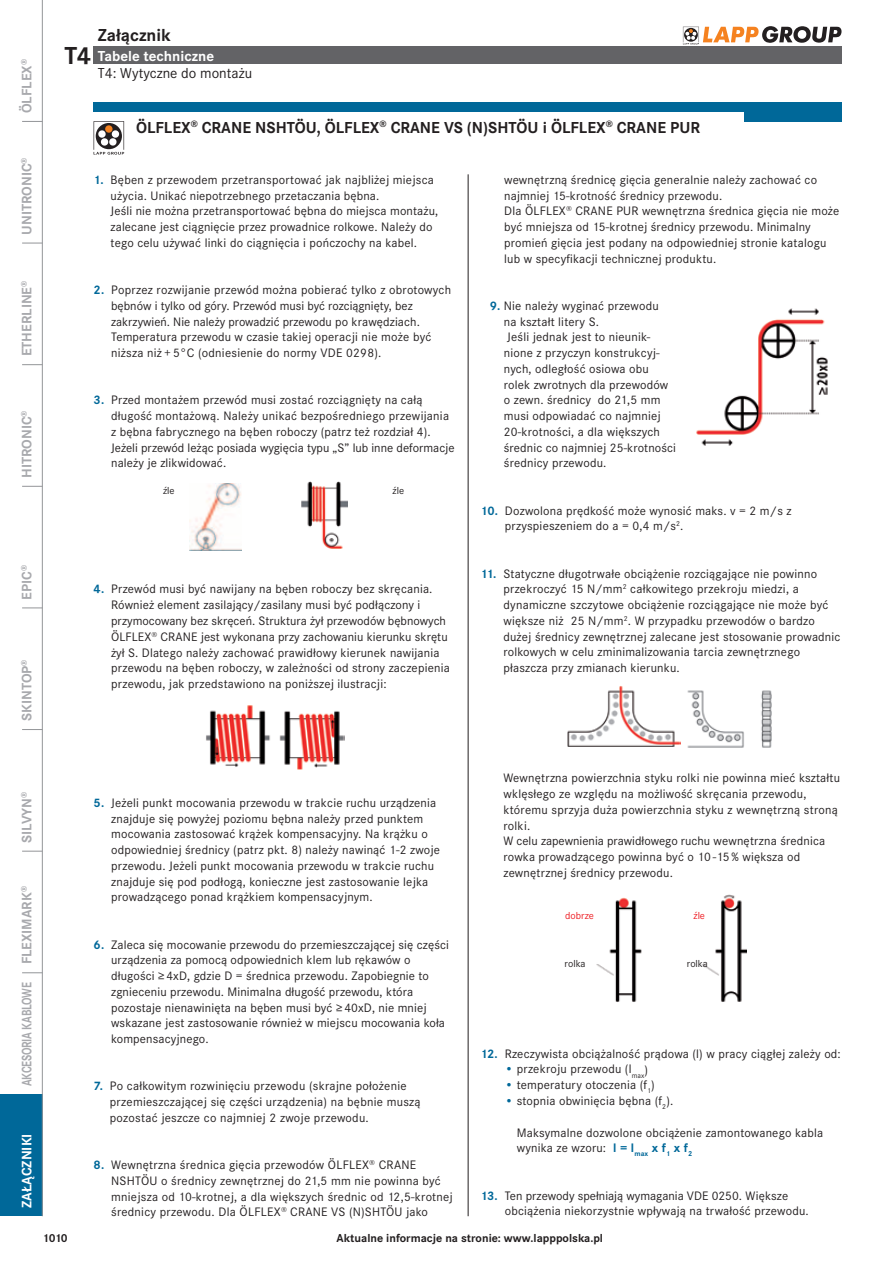
<style>
.page{position:relative;width:893px;height:1263px;background:#fff}
.page>*{position:absolute;margin:0;border:0;box-sizing:border-box;transform-origin:0 0}
.t1{font:700 25.5px "Corporate STOT";color:#231f20}
.t2{font:700 18px "Corporate STOT";color:#231f20}
.t3{font:700 16.5px "Corporate STOT";color:#231f20}
.t4{font:15px "Corporate STOT";color:#231f20}
.t5{font:700 15px "Corporate STOT";color:#fff}
.t6{font:700 14.25px "Corporate STOT";color:#a8a9ad}
.t7{font:700 14.25px "Corporate STOT";letter-spacing:-.02em;color:#a8a9ad;scale:.78 1}
.t8{font:700 14.25px "Corporate STOT";color:#fff}
.t9{font:12.75px/15.8px "Corporate STOT";letter-spacing:.015em;color:#231f20}
.t10{font:700 12px "Corporate STOT";color:#231f20}
.t11{font:10.5px "Corporate STOT";color:#231f20}
.t12{font:10.5px "Corporate STOT";color:#ee1d23}
.s1{font-weight:700;color:#006899}
.s2{color:#006899}
</style>
<div class="page">
<div style="left:94px;top:47px;width:748px;height:17px;background:#636366"></div>
<div style="left:0;top:1094px;width:43px;height:122px;background:#006899"></div>
<hr style="left:42px;top:0;width:1px;height:1216px;background:#939598">
<svg style="left:22px;top:364px;width:20px;height:1px"></svg>
<svg style="left:22px;top:243px;width:21px;height:1px"></svg>
<svg style="left:22px;top:121px;width:20px;height:1px"></svg>
<svg style="left:22px;top:486px;width:20px;height:1px"></svg>
<svg style="left:22px;top:608px;width:21px;height:1px"></svg>
<svg style="left:22px;top:729px;width:20px;height:1px"></svg>
<svg style="left:22px;top:851px;width:21px;height:1px"></svg>
<svg style="left:22px;top:972px;width:20px;height:1px"></svg>
<svg style="left:683px;top:26px;width:158px;height:19px"></svg>
<hr style="left:468px;top:174px;width:1px;height:1042px;background:#231f20">
<div style="left:94px;top:102px;width:748px;height:19px;background:#006899"></div>
<div style="left:89px;top:113px;width:655px;height:17px;background:#fff"></div>
<svg style="left:94px;top:121px;width:30px;height:34px"></svg>
<img style="left:189px;top:483px;width:53px;height:67px">
<img style="left:301px;top:482px;width:46px;height:67px">
<img style="left:206px;top:705px;width:138px;height:64px">
<img style="left:696px;top:308px;width:132px;height:138px">
<img style="left:567px;top:686px;width:113px;height:61px">
<img style="left:687px;top:690px;width:85px;height:58px">
<img style="left:596px;top:894px;width:150px;height:108px">
<p class="t6" style="left:19px;top:113px;width:55px;rotate:-90deg">ÖLFLEX<sup>®</sup></p>
<p class="t6" style="left:19px;top:235px;width:79px;rotate:-90deg">UNITRONIC<sup>®</sup></p>
<p class="t6" style="left:19px;top:356px;width:77px;rotate:-90deg">ETHERLINE<sup>®</sup></p>
<p class="t6" style="left:19px;top:478px;width:69px;rotate:-90deg">HITRONIC<sup>®</sup></p>
<p class="t6" style="left:19px;top:600px;width:36px;rotate:-90deg">EPIC<sup>®</sup></p>
<p class="t6" style="left:19px;top:721px;width:63px;rotate:-90deg">SKINTOP<sup>®</sup></p>
<h2 class="t2" style="left:98px;top:25px;width:75px">Załącznik</h2>
<p class="t5" style="left:98px;top:47px;width:118px">Tabele techniczne</p>
<h1 class="t1" style="left:65px;top:41px;width:28px">T4</h1>
<p class="t4" style="left:98px;top:64px;width:156px">T4: Wytyczne do montażu</p>
<p class="t3" style="left:136px;top:118px;width:566px">ÖLFLEX<sup>®</sup> CRANE NSHTÖU, ÖLFLEX<sup>®</sup> CRANE VS (N)SHTÖU i ÖLFLEX<sup>®</sup> CRANE PUR</p>
<p class="t9" style="left:504px;top:172px;width:337px">wewnętrzną średnicę gięcia generalnie należy zachować co najmniej 15-krotność średnicy przewodu.<br>Dla ÖLFLEX<sup>®</sup> CRANE PUR wewnętrzna średnica gięcia nie może być mniejsza od 15-krotnej średnicy przewodu. Minimalny promień gięcia jest podany na odpowiedniej stronie katalogu lub w specyfikacji technicznej produktu.</p>
<p class="t9" style="left:504px;top:298px;width:174px;text-indent:-14px"><span class="s1">9.</span> Nie należy wyginać przewodu<br>na kształt litery S.<br>Jeśli jednak jest to nieunik&shy;nione z przyczyn konstrukcyj&shy;nych, odległość osiowa obu rolek zwrotnych dla przewodów o zewn. średnicy do 21,5 mm musi odpowiadać co najmniej<br>20-krotności, a dla większych średnic co najmniej 25-krotności średnicy przewodu.</p>
<p class="t9" style="left:505px;top:503px;width:288px;text-indent:-24px"><span class="s1">10.</span> Dozwolona prędkość może wynosić maks. v = 2 m/s z przyspieszeniem do a = 0,4 m/s<sup>2</sup>.</p>
<p class="t9" style="left:503px;top:566px;width:339px;text-indent:-23px"><span class="s1">11.</span> Statyczne długotrwałe obciążenie rozciągające nie powinno przekroczyć 15 N/mm<sup>2</sup> całkowitego przekroju miedzi, a dynamiczne szczytowe obciążenie rozciągające nie może być większe niż 25 N/mm<sup>2</sup>. W przypadku przewodów o bardzo dużej średnicy zewnętrznej zalecane jest stosowanie prowadnic rolkowych w celu zminimalizowania tarcia zewnętrznego płaszcza przy zmianach kierunku.</p>
<p class="t9" style="left:111px;top:172px;width:329px;text-indent:-17px"><span class="s1">1.</span> Bęben z przewodem przetransportować jak najbliżej miejsca użycia. Unikać niepotrzebnego przetaczania bębna.<br>Jeśli nie można przetransportować bębna do miejsca montażu, zalecane jest ciągnięcie przez prowadnice rolkowe. Należy do tego celu używać linki do ciągnięcia i pończochy na kabel.</p>
<p class="t9" style="left:111px;top:282px;width:341px;text-indent:-18px"><span class="s1">2.</span> Poprzez rozwijanie przewód można pobierać tylko z obrotowych bębnów i tylko od góry. Przewód musi być rozciągnięty, bez zakrzywień. Nie należy prowadzić przewodu po krawędziach.<br>Temperatura przewodu w czasie takiej operacji nie może być niższa niż + 5°C (odniesienie do normy VDE 0298).</p>
<p class="t9" style="left:111px;top:392px;width:345px;text-indent:-18px"><span class="s1">3.</span> Przed montażem przewód musi zostać rozciągnięty na całą długość montażową. Należy unikać bezpośredniego przewijania z bębna fabrycznego na bęben roboczy (patrz też rozdział 4).<br>Jeżeli przewód leżąc posiada wygięcia typu „S” lub inne deformacje należy je zlikwidować.</p>
<p class="t11" style="left:163px;top:485px;width:13px">źle</p>
<p class="t11" style="left:393px;top:485px;width:13px">źle</p>
<p class="t9" style="left:111px;top:581px;width:340px;text-indent:-18px"><span class="s1">4.</span> Przewód musi być nawijany na bęben roboczy bez skręcania.<br>Również element zasilający/zasilany musi być podłączony i przymocowany bez skręceń. Struktura żył przewodów bębnowych ÖLFLEX<sup>®</sup> CRANE jest wykonana przy zachowaniu kierunku skrętu żył S. Dlatego należy zachować prawidłowy kierunek nawijania przewodu na bęben roboczy, w zależności od strony zaczepienia przewodu, jak przedstawiono na poniższej ilustracji:</p>
<p class="t6" style="left:19px;top:843px;width:53px;rotate:-90deg">SILVYN<sup>®</sup></p>
<p class="t6" style="left:19px;top:964px;width:80px;rotate:-90deg">FLEXIMARK<sup>®</sup></p>
<p class="t7" style="left:19px;top:1086px;width:135px;rotate:-90deg">AKCESORIA KABLOWE</p>
<p class="t8" style="left:19px;top:1208px;width:76px;rotate:-90deg">ZAŁĄCZNIKI</p>
<p class="t10" style="left:43px;top:1231px;width:27px">1010</p>
<p class="t9" style="left:111px;top:795px;width:330px;text-indent:-18px"><span class="s1">5.</span> Jeżeli punkt mocowania przewodu w trakcie ruchu urządzenia znajduje się powyżej poziomu bębna należy przed punktem mocowania zastosować krążek kompensacyjny. Na krążku o odpowiedniej średnicy (patrz pkt. 8) należy nawinąć 1‑2 zwoje przewodu. Jeżeli punkt mocowania przewodu w trakcie ruchu znajduje się pod podłogą, konieczne jest zastosowanie lejka prowadzącego ponad krążkiem kompensacyjnym.</p>
<p class="t9" style="left:111px;top:936px;width:339px;text-indent:-18px"><span class="s1">6.</span> Zaleca się mocowanie przewodu do przemieszczającej się części urządzenia za pomocą odpowiednich klem lub rękawów o długości ≥ 4xD, gdzie D = średnica przewodu. Zapobiegnie to zgnieceniu przewodu. Minimalna długość przewodu, która pozostaje nienawinięta na bęben musi być ≥ 40xD, nie mniej wskazane jest zastosowanie również w miejscu mocowania koła kompensacyjnego.</p>
<p class="t9" style="left:110px;top:1078px;width:312px;text-indent:-16px"><span class="s1">7.</span> Po całkowitym rozwinięciu przewodu (skrajne położenie przemieszczającej się części urządzenia) na bębnie muszą pozostać jeszcze co najmniej 2 zwoje przewodu.</p>
<p class="t9" style="left:111px;top:1157px;width:343px;text-indent:-18px"><span class="s1">8.</span> Wewnętrzna średnica gięcia przewodów ÖLFLEX<sup>®</sup> CRANE NSHTÖU o średnicy zewnętrznej do 21,5 mm nie powinna być mniejsza od 10-krotnej, a dla większych średnic od 12,5-krotnej średnicy przewodu. Dla ÖLFLEX<sup>®</sup> CRANE VS (N)SHTÖU jako</p>
<p class="t9" style="left:503px;top:770px;width:338px">Wewnętrzna powierzchnia styku rolki nie powinna mieć kształtu wklęsłego ze względu na możliwość skręcania przewodu, któremu sprzyja duża powierzchnia styku z wewnętrzną stroną rolki.<br>W celu zapewnienia prawidłowego ruchu wewnętrzna średnica rowka prowadzącego powinna być o 10 -15 % większa od zewnętrznej średnicy przewodu.</p>
<p class="t12" style="left:565px;top:909px;width:30px">dobrze</p>
<p class="t12" style="left:693px;top:909px;width:13px">źle</p>
<p class="t11" style="left:565px;top:957px;width:22px">rolka</p>
<p class="t11" style="left:687px;top:957px;width:22px">rolka</p>
<p class="t9" style="left:480px;top:1046px;width:362px"><span class="s1">12.</span> Rzeczywista obciążalność prądowa (l) w pracy ciągłej zależy od:</p>
<p class="t9" style="left:505px;top:1061px;width:145px"><span class="s2">•</span> przekroju przewodu (l<sub>max</sub>)</p>
<p class="t9" style="left:505px;top:1077px;width:152px"><span class="s2">•</span> temperatury otoczenia (f<sub>1</sub>)</p>
<p class="t9" style="left:505px;top:1093px;width:170px"><span class="s2">•</span> stopnia obwinięcia bębna (f<sub>2</sub>).</p>
<p class="t9" style="left:517px;top:1124px;width:308px">Maksymalne dozwolone obciążenie zamontowanego kabla wynika ze wzoru: <span class="s1">l = l</span><sub>max</sub> <span class="s1">x f</span><sub>1</sub> <span class="s1">x f</span><sub>2</sub></p>
<p class="t9" style="left:505px;top:1187px;width:305px;text-indent:-24px"><span class="s1">13.</span> Ten przewody spełniają wymagania VDE 0250. Większe obciążenia niekorzystnie wpływają na trwałość przewodu.</p>
<p class="t10" style="left:337px;top:1231px;width:268px">Aktualne informacje na stronie: www.lapppolska.pl</p>
</div>
